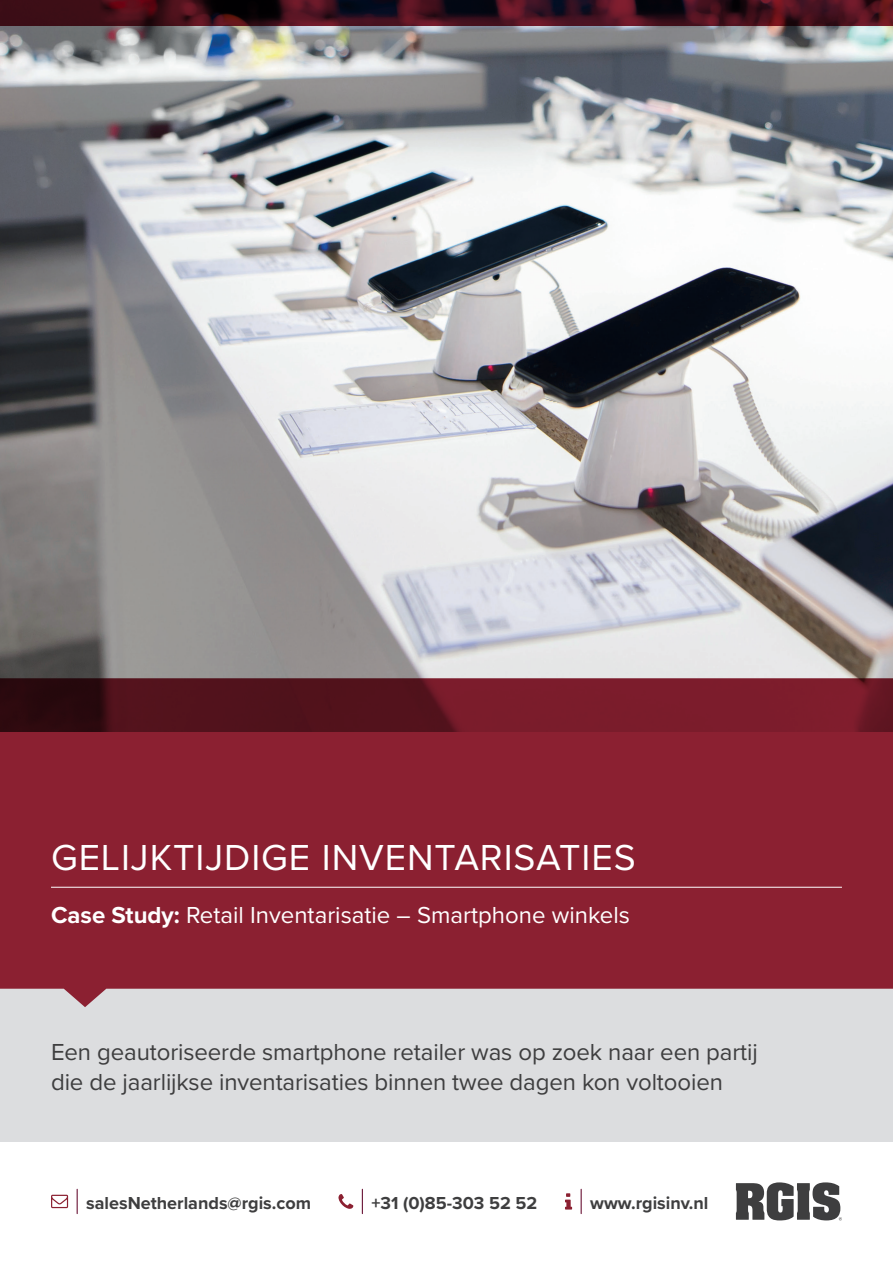
<style>
.page{position:relative;width:893px;height:1263px;background:#fff}
.page>*{position:absolute;margin:0;border:0;box-sizing:border-box;transform-origin:0 0}
.t1{font:37.5px "Proxima Nova";letter-spacing:.025em;color:#fff}
.t2{font:24px/30px "Proxima Nova";letter-spacing:-.005em;color:#3e3e3f}
.t3{font:24px "Proxima Nova";color:#fff}
.t4{font:700 18px "Proxima Nova";color:#3e3e3f}
.s1{font-weight:700}
</style>
<div class="page">
<svg style="left:581px;top:1189px;width:1px;height:24px"></svg>
<svg style="left:565px;top:1193px;width:7px;height:16px"></svg>
<svg style="left:77px;top:1189px;width:1px;height:24px"></svg>
<svg style="left:51px;top:1195px;width:17px;height:13px"></svg>
<svg style="left:362px;top:1189px;width:1px;height:24px"></svg>
<svg style="left:338px;top:1194px;width:15px;height:15px"></svg>
<svg style="left:736px;top:1182px;width:106px;height:38px"></svg>
<div style="left:0;top:989px;width:893px;height:153px;background:#dcdddf"></div>
<svg style="left:0;top:731px;width:893px;height:276px;background:#902c3c"></svg>
<hr style="left:51px;top:887px;width:791px;height:1px;background:#fff">
<img style="left:0;top:26px;width:893px;height:705px">
<svg style="left:0;top:0;width:893px;height:26px;background:#3d0f1a"></svg>
<h1 class="t1" style="left:51px;top:829px;width:586px">GELIJKTIJDIGE INVENTARISATIES</h1>
<p class="t3" style="left:51px;top:897px;width:580px"><span class="s1">Case Study:</span> Retail Inventarisatie – Smartphone winkels</p>
<p class="t2" style="left:51px;top:1036px;width:708px">Een geautoriseerde smartphone retailer was op zoek naar een partij die de jaarlijkse inventarisaties binnen twee dagen kon voltooien</p>
<p class="t4" style="left:86px;top:1189px;width:226px">salesNetherlands@rgis.com</p>
<p class="t4" style="left:371px;top:1189px;width:167px">+31 (0)85-303 52 52</p>
<p class="t4" style="left:590px;top:1189px;width:120px">www.rgisinv.nl</p>
</div>
